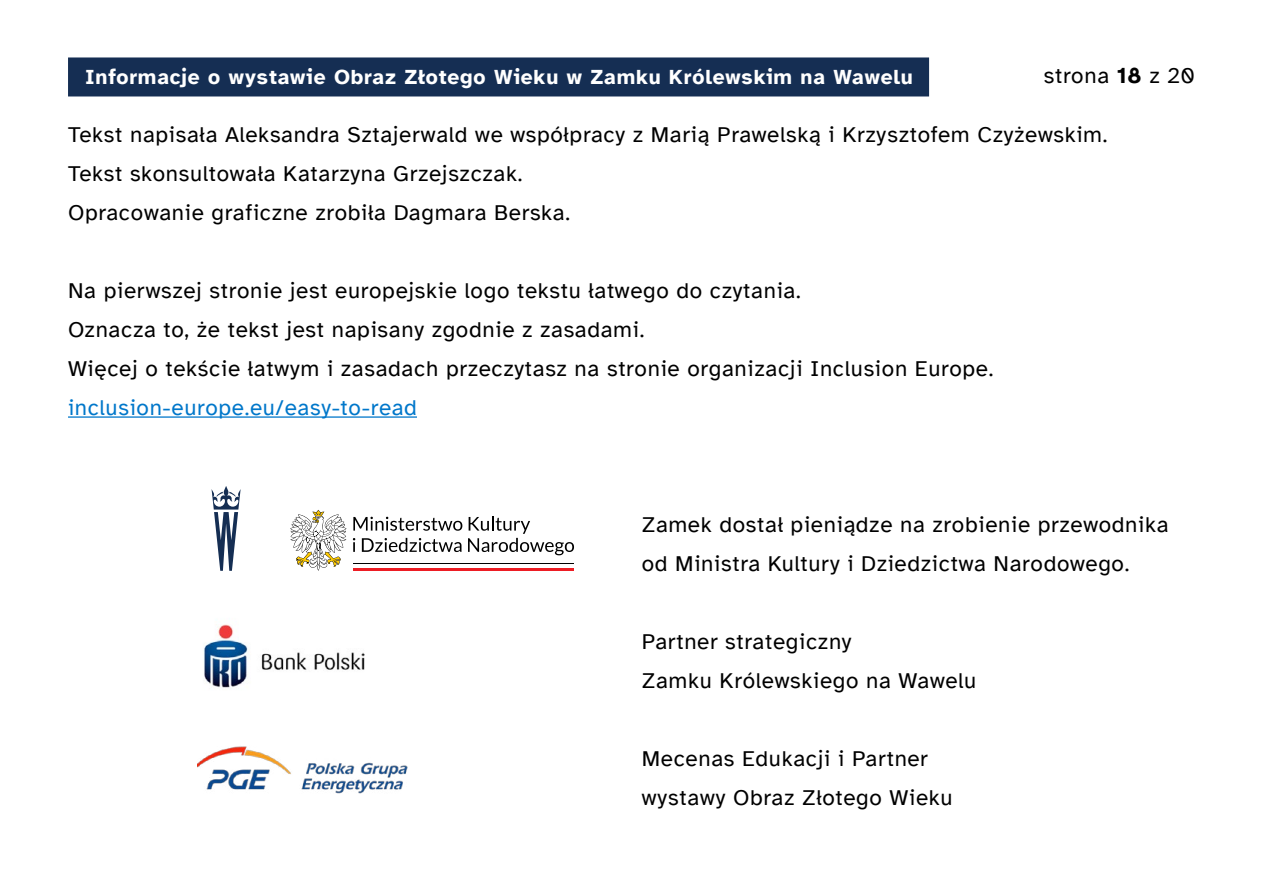
<style>
.page{position:relative;width:1263px;height:893px;background:#fff}
.page>*{position:absolute;margin:0;border:0;box-sizing:border-box;transform-origin:0 0}
.t1{font:22.5px/39px "Atkinson Hyperlegible";letter-spacing:.03em;color:#000}
.t2{font:22.5px "Atkinson Hyperlegible";letter-spacing:.03em;color:#0077ca}
.t3{font:700 21px "Atkinson Hyperlegible";letter-spacing:.04em;color:#fff}
.s1{font-weight:700}
</style>
<div class="page">
<div style="left:68px;top:57px;width:861px;height:39px;background:#152e53"></div>
<hr style="left:68px;top:416px;width:349px;height:2px;background:#0077ca">
<img style="left:203px;top:624px;width:162px;height:64px">
<img style="left:197px;top:746px;width:211px;height:48px">
<svg style="left:354px;top:568px;width:220px;height:3px"></svg>
<hr style="left:354px;top:564px;width:220px;height:1px;background:#000">
<svg style="left:353px;top:517px;width:109px;height:14px"></svg>
<svg style="left:353px;top:538px;width:2px;height:14px"></svg>
<svg style="left:362px;top:538px;width:99px;height:14px"></svg>
<svg style="left:468px;top:517px;width:106px;height:38px"></svg>
<svg style="left:290px;top:510px;width:56px;height:61px"></svg>
<svg style="left:212px;top:486px;width:29px;height:85px"></svg>
<p class="t3" style="left:85px;top:64px;width:829px">Informacje o wystawie Obraz Złotego Wieku w Zamku Królewskim na Wawelu</p>
<p class="t1" style="left:1044px;top:56px;width:153px">strona <span class="s1">18</span> z 20</p>
<p class="t1" style="left:68px;top:115px;width:1041px">Tekst napisała Aleksandra Sztajerwald we współpracy z Marią Prawelską i Krzysztofem Czyżewskim.<br>Tekst skonsultowała Katarzyna Grzejszczak.<br>Opracowanie graficzne zrobiła Dagmara Berska.</p>
<p class="t1" style="left:68px;top:271px;width:927px">Na pierwszej stronie jest europejskie logo tekstu łatwego do czytania.<br>Oznacza to, że tekst jest napisany zgodnie z zasadami.<br>Więcej o tekście łatwym i zasadach przeczytasz na stronie organizacji Inclusion Europe.</p>
<p class="t2" style="left:68px;top:395px;width:350px">inclusion-europe.eu/easy-to-read</p>
<p class="t1" style="left:642px;top:505px;width:528px">Zamek dostał pieniądze na zrobienie przewodnika od Ministra Kultury i Dziedzictwa Narodowego.</p>
<p class="t1" style="left:642px;top:622px;width:336px">Partner strategiczny<br>Zamku Królewskiego na Wawelu</p>
<p class="t1" style="left:642px;top:739px;width:312px">Mecenas Edukacji i Partner wystawy Obraz Złotego Wieku</p>
</div>
